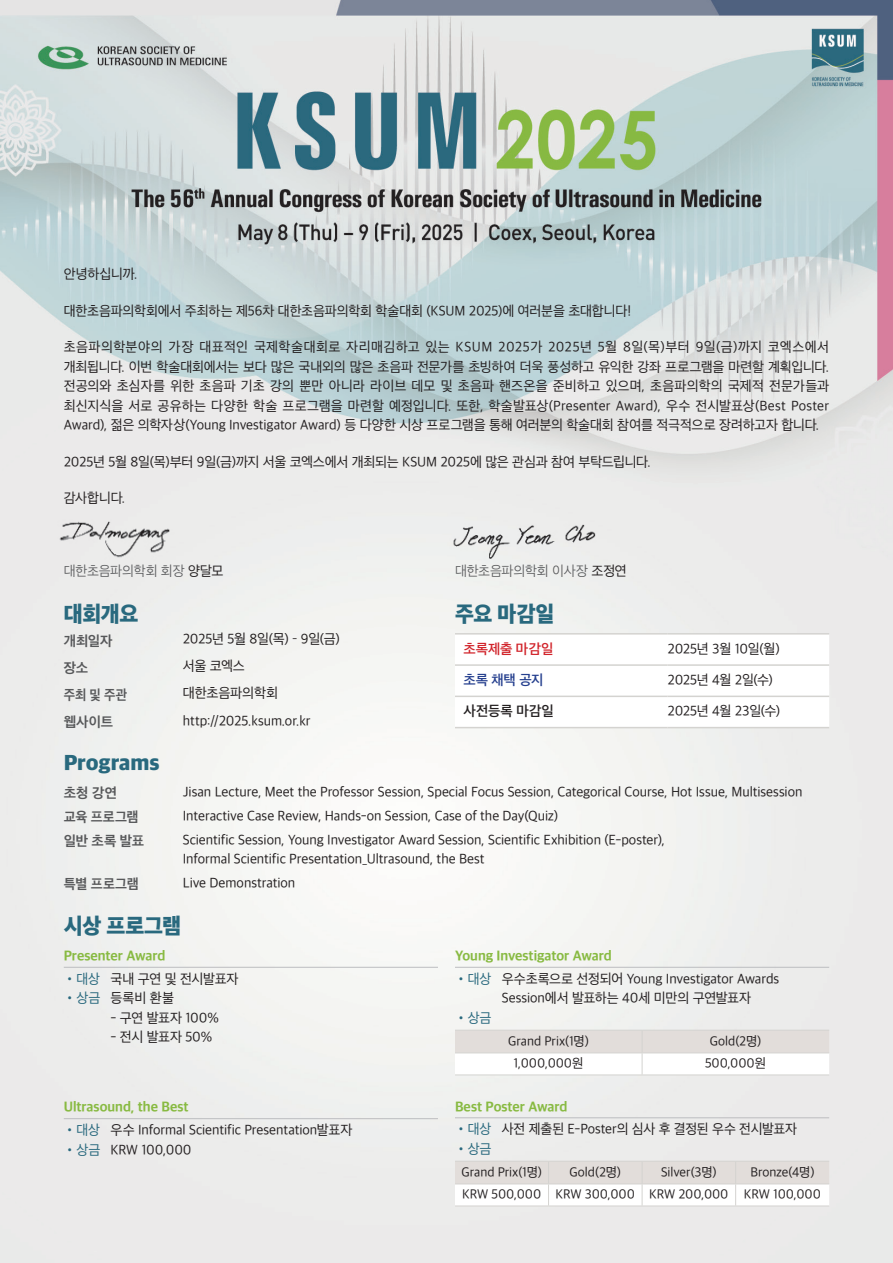
<style>
.page{position:relative;width:893px;height:1263px;background:#fff}
.page>*{position:absolute;margin:0;border:0;box-sizing:border-box;transform-origin:0 0}
.제목1{font:22.5px "Apple SD Gothic Neo H00";letter-spacing:-.01em;color:#29697e}
.본문{font:14.25px/19.5px "Apple SD Gothic Neo R00";letter-spacing:-.005em;color:#231f20}
.제목2{font:14.25px "Apple SD Gothic Neo EB00";letter-spacing:-.005em;color:#88ba42}
.본문-2{font:14.25px "Apple SD Gothic Neo B00";color:#57585a}
.본문-3{font:14.25px "Apple SD Gothic Neo R00";letter-spacing:-.005em;color:#231f20;scale:.96 1}
.본문-4{font:14.25px "Apple SD Gothic Neo L00";letter-spacing:-.015em;color:#57585a}
.본문-5{font:14.25px "Apple SD Gothic Neo SB00";color:#d1232a}
.본문-6{font:14.25px "Apple SD Gothic Neo SB00";letter-spacing:.015em;color:#231f20}
.본문-7{font:14.25px "Apple SD Gothic Neo R00";color:#29697e}
.본문-8{font:14.25px "Apple SD Gothic Neo SB00";color:#253f8e}
.본문-9{font:14.25px "Apple SD Gothic Neo B00";color:#57585a;scale:.92 1}
.본문-10{font:13.5px "Apple SD Gothic Neo R00";letter-spacing:-.01em;color:#231f20}
.s1{font-family:"Apple SD Gothic Neo R00";color:#231f20}
.s2{color:#29697e}
</style>
<div class="page">
<img style="left:0;top:0;width:893px;height:1263px">
<hr style="left:64px;top:967px;width:374px;height:1px;background:#bcbdc0">
<hr style="left:64px;top:1118px;width:374px;height:1px;background:#bcbdc0">
<hr style="left:455px;top:967px;width:374px;height:1px;background:#bcbdc0">
<hr style="left:455px;top:1117px;width:374px;height:1px;background:#bcbdc0">
<svg style="left:455px;top:1030px;width:374px;height:45px"></svg>
<hr style="left:642px;top:1052px;width:187px;height:1px;background:#d4d3d0">
<hr style="left:642px;top:1074px;width:187px;height:1px;background:#d4d3d0">
<svg style="left:455px;top:1161px;width:374px;height:45px"></svg>
<hr style="left:736px;top:1183px;width:93px;height:1px;background:#d4d3d0">
<hr style="left:736px;top:1205px;width:93px;height:1px;background:#d4d3d0">
<svg style="left:455px;top:634px;width:374px;height:93px"></svg>
<hr style="left:455px;top:633px;width:213px;height:1px;background:#d4d3d0">
<hr style="left:668px;top:633px;width:161px;height:1px;background:#d4d3d0">
<hr style="left:455px;top:664px;width:213px;height:2px;background:#d4d3d0">
<hr style="left:668px;top:664px;width:161px;height:2px;background:#d4d3d0">
<hr style="left:455px;top:696px;width:213px;height:1px;background:#d4d3d0">
<hr style="left:668px;top:696px;width:161px;height:1px;background:#d4d3d0">
<hr style="left:455px;top:727px;width:213px;height:1px;background:#d4d3d0">
<hr style="left:668px;top:727px;width:161px;height:1px;background:#d4d3d0">
<img style="left:437px;top:503px;width:180px;height:64px">
<img style="left:51px;top:513px;width:127px;height:54px">
<p class="본문" style="left:64px;top:264px;width:75px">안녕하십니까.</p>
<p class="본문" style="left:64px;top:300px;width:569px">대한초음파의학회에서 주최하는 제56차 대한초음파의학회 학술대회 (KSUM 2025)에 여러분을 초대합니다!</p>
<p class="본문" style="left:64px;top:337px;width:767px;text-align:justify">초음파의학분야의 가장 대표적인 국제학술대회로 자리매김하고 있는 KSUM 2025가 2025년 5월 8일(목)부터 9일(금)까지 코엑스에서 개최됩니다. 이번 학술대회에서는 보다 많은 국내외의 많은 초음파 전문가를 초빙하여 더욱 풍성하고 유익한 강좌 프로그램을 마련할 계획입니다. 전공의와 초심자를 위한 초음파 기초 강의 뿐만 아니라 라이브 데모 및 초음파 핸즈온을 준비하고 있으며, 초음파의학의 국제적 전문가들과 최신지식을 서로 공유하는 다양한 학술 프로그램을 마련할 예정입니다. 또한, 학술발표상(Presenter Award), 우수 전시발표상(Best Poster Award), 젊은 의학자상(Young Investigator Award) 등 다양한 시상 프로그램을 통해 여러분의 학술대회 참여를 적극적으로 장려하고자 합니다.</p>
<p class="본문" style="left:64px;top:451px;width:588px">2025년 5월 8일(목)부터 9일(금)까지 서울 코엑스에서 개최되는 KSUM 2025에 많은 관심과 참여 부탁드립니다.</p>
<p class="본문" style="left:64px;top:488px;width:63px">감사합니다.</p>
<p class="본문-4" style="left:64px;top:561px;width:161px">대한초음파의학회 회장 <span class="s1">양달모</span></p>
<p class="본문-4" style="left:455px;top:561px;width:173px">대한초음파의학회 이사장 <span class="s1">조정연</span></p>
<p class="제목1" style="left:64px;top:597px;width:76px">대회개요</p>
<p class="본문-2" style="left:64px;top:630px;width:50px">개최일자</p>
<p class="본문" style="left:183px;top:629px;width:159px">2025년 5월 8일(목) – 9일(금)</p>
<p class="본문-2" style="left:64px;top:657px;width:26px">장소</p>
<p class="본문" style="left:183px;top:656px;width:64px">서울 코엑스</p>
<p class="본문-9" style="left:64px;top:684px;width:70px">주최 및 주관</p>
<p class="본문" style="left:183px;top:683px;width:97px">대한초음파의학회</p>
<p class="본문-2" style="left:64px;top:711px;width:51px">웹사이트</p>
<p class="본문" style="left:183px;top:710px;width:129px">http://2025.ksum.or.kr</p>
<p class="제목1" style="left:455px;top:597px;width:101px">주요 마감일</p>
<p class="본문-5" style="left:463px;top:638px;width:91px">초록제출 마감일</p>
<p class="본문" style="left:668px;top:638px;width:114px">2025년 3월 10일(월)</p>
<p class="본문-8" style="left:463px;top:670px;width:81px">초록 채택 공지</p>
<p class="본문" style="left:668px;top:669px;width:107px">2025년 4월 2일(수)</p>
<p class="본문-6" style="left:463px;top:701px;width:92px">사전등록 마감일</p>
<p class="본문" style="left:668px;top:701px;width:114px">2025년 4월 23일(수)</p>
<p class="제목1" style="left:64px;top:746px;width:98px">Programs</p>
<p class="본문-2" style="left:64px;top:783px;width:55px">초청 강연</p>
<p class="본문" style="left:183px;top:782px;width:621px">Jisan Lecture, Meet the Professor Session, Special Focus Session, Categorical Course, Hot Issue, Multisession</p>
<p class="본문-2" style="left:64px;top:807px;width:76px">교육 프로그램</p>
<p class="본문" style="left:183px;top:805px;width:377px">Interactive Case Review, Hands-on Session, Case of the Day(Quiz)</p>
<p class="본문-2" style="left:64px;top:831px;width:82px">일반 초록 발표</p>
<p class="본문" style="left:183px;top:829px;width:484px">Scientific Session, Young Investigator Award Session, Scientific Exhibition (E-poster),</p>
<p class="본문" style="left:183px;top:849px;width:303px">Informal Scientific Presentation_Ultrasound, the Best</p>
<p class="본문-2" style="left:64px;top:874px;width:76px">특별 프로그램</p>
<p class="본문" style="left:183px;top:872px;width:114px">Live Demonstration</p>
<p class="제목1" style="left:64px;top:909px;width:119px">시상 프로그램</p>
<p class="제목2" style="left:64px;top:945px;width:103px">Presenter Award</p>
<p class="본문" style="left:64px;top:968px;width:176px"><span class="s2">• 대상</span> 국내 구연 및 전시발표자</p>
<p class="본문" style="left:64px;top:987px;width:112px"><span class="s2">• 상금</span> 등록비 환불</p>
<p class="본문" style="left:111px;top:1007px;width:110px">- 구연 발표자 100%</p>
<p class="본문" style="left:111px;top:1026px;width:103px">- 전시 발표자 50%</p>
<p class="제목2" style="left:64px;top:1097px;width:126px">Ultrasound, the Best</p>
<p class="본문" style="left:64px;top:1119px;width:290px"><span class="s2">• 대상</span> 우수 Informal Scientific Presentation발표자</p>
<p class="본문" style="left:64px;top:1139px;width:129px"><span class="s2">• 상금</span> KRW 100,000</p>
<p class="제목2" style="left:455px;top:945px;width:158px">Young Investigator Award</p>
<p class="본문" style="left:502px;top:968px;width:279px;text-indent:-47px"><span class="s2">• 대상</span> 우수초록으로 선정되어 Young Investigator Awards<br>Session에서 발표하는 40세 미만의 구연발표자</p>
<p class="본문-7" style="left:455px;top:1008px;width:38px">• 상금</p>
<p class="본문-10" style="left:508px;top:1032px;width:82px">Grand Prix(1명)</p>
<p class="본문-10" style="left:710px;top:1032px;width:53px">Gold(2명)</p>
<p class="본문-10" style="left:514px;top:1054px;width:71px">1,000,000원</p>
<p class="본문-10" style="left:705px;top:1054px;width:63px">500,000원</p>
<p class="제목2" style="left:455px;top:1096px;width:114px">Best Poster Award</p>
<p class="본문-3" style="left:455px;top:1120px;width:358px"><span class="s2">• 대상</span> 사전 제출된 E-Poster의 심사 후 결정된 우수 전시발표자</p>
<p class="본문-7" style="left:455px;top:1139px;width:38px">• 상금</p>
<p class="본문-10" style="left:461px;top:1163px;width:82px">Grand Prix(1명)</p>
<p class="본문-10" style="left:570px;top:1163px;width:53px">Gold(2명)</p>
<p class="본문-10" style="left:661px;top:1163px;width:57px">Silver(3명)</p>
<p class="본문-10" style="left:750px;top:1163px;width:66px">Bronze(4명)</p>
<p class="본문-10" style="left:462px;top:1185px;width:80px">KRW 500,000</p>
<p class="본문-10" style="left:556px;top:1185px;width:81px">KRW 300,000</p>
<p class="본문-10" style="left:649px;top:1185px;width:81px">KRW 200,000</p>
<p class="본문-10" style="left:744px;top:1185px;width:79px">KRW 100,000</p>
</div>
